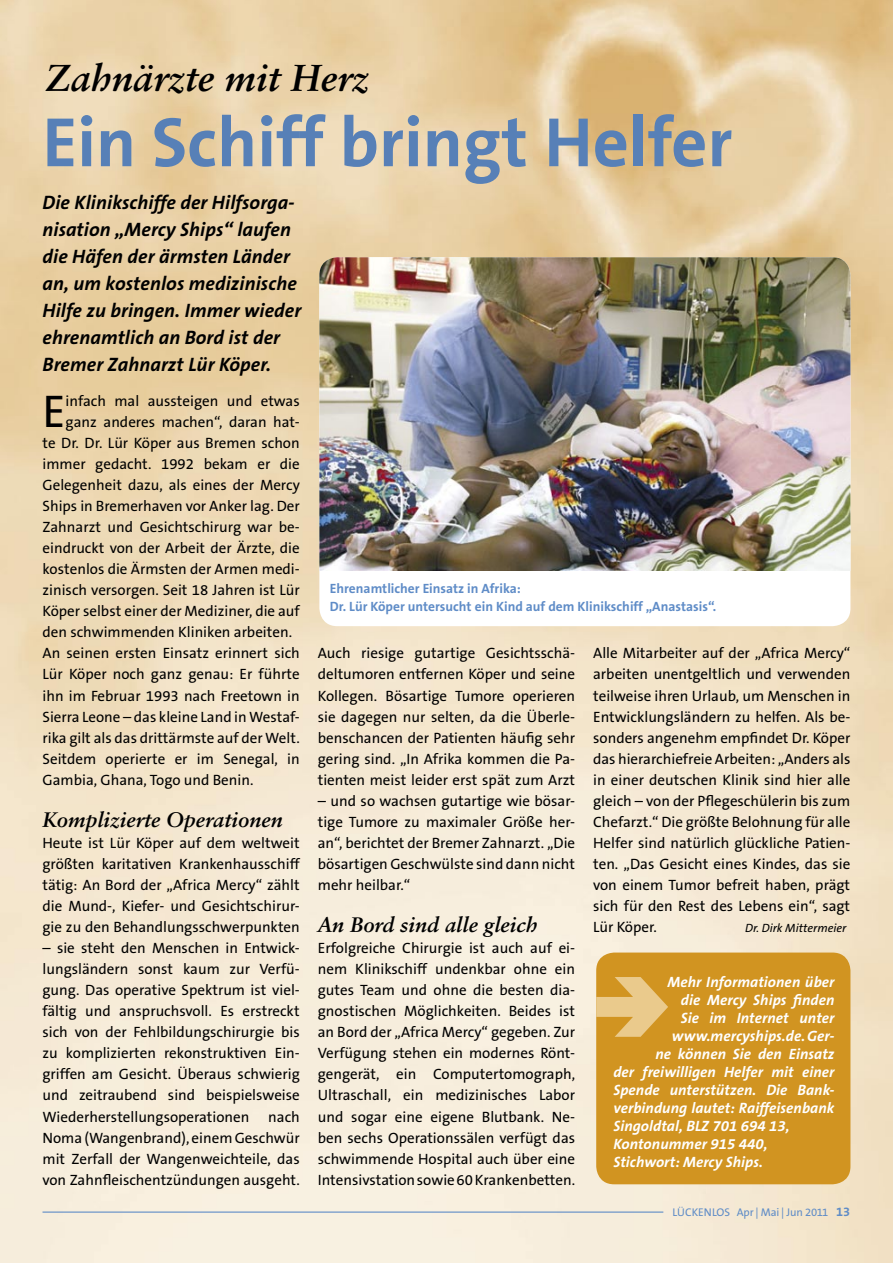
<style>
.page{position:relative;width:893px;height:1263px;background:#fff}
.page>*{position:absolute;margin:0;border:0;box-sizing:border-box;transform-origin:0 0}
.t1{font:700 70.5px "The Sans B7";color:#5780b7}
.Lückenlos_Lauftext{font:46.2px "The Sans B5 Plain";color:#000}
.t2{font:italic 700 37.5px "Sabon";color:#000}
.Kleine_Head_Lauftext_SABON{font:italic 700 21px "Sabon";color:#000}
.Lückenlos_IntroLauftext{font:italic 700 19.5px/27px "The Sans B7";letter-spacing:.005em;color:#000}
.Lückenlos_Lauftext-2{font:15px/21px "The Sans B5 Plain";color:#000;text-align:justify}
.KleienHead_OHNE_Grundlinien{font:italic 700 15px "The Sans B7";letter-spacing:.005em;color:#fff}
.Lückenlos_BU{font:700 13.5px "The Sans B7";color:#5f8cc7}
.Lückenlos_Lauftext-3{font:italic 12px "The Sans B5 Plain";color:#000}
.t3{font:11.25px "The Sans B5 Plain";letter-spacing:-.005em;color:#5f8cc7}
.s1{font-family:"The Sans B7";font-weight:700;font-size:12.75px}
</style>
<div class="page">
<div style="left:596px;top:952px;width:254px;height:232px;background:#d19421"></div>
<hr style="left:43px;top:1211px;width:620px;height:2px;background:#5f8cc7">
<svg style="left:596px;top:977px;width:72px;height:60px;background:#deb15c"></svg>
<img style="left:319px;top:257px;width:531px;height:313px">
<p class="t2" style="left:45px;top:55px;width:326px">Zahnärzte mit Herz</p>
<p class="t1" style="left:43px;top:105px;width:691px">Ein Schiff bringt Helfer</p>
<p class="Lückenlos_IntroLauftext" style="left:43px;top:189px;width:260px">Die Klinikschiffe der Hilfsorga&shy;nisation „Mercy Ships“ laufen die Häfen der ärmsten Länder an, um kostenlos medizinische<br>Hilfe zu bringen. Immer wieder ehrenamtlich an Bord ist der<br>Bremer Zahnarzt Lür Köper.</p>
<p class="Lückenlos_Lauftext" style="left:43px;top:386px;width:25px">E</p>
<p class="Lückenlos_Lauftext-2" style="left:66px;top:391px;width:236px">infach mal aussteigen und etwas</p>
<p class="Lückenlos_Lauftext-2" style="left:66px;top:412px;width:236px">ganz anderes machen“, daran hat-</p>
<p class="Lückenlos_Lauftext-2" style="left:43px;top:433px;width:259px">te Dr. Dr. Lür Köper aus Bremen schon</p>
<p class="Lückenlos_Lauftext-2" style="left:43px;top:454px;width:259px">immer gedacht. 1992 bekam er die</p>
<p class="Lückenlos_Lauftext-2" style="left:43px;top:475px;width:259px">Gelegenheit dazu, als eines der Mercy</p>
<p class="Lückenlos_Lauftext-2" style="left:43px;top:496px;width:259px">Ships in Bremerhaven vor Anker lag. Der</p>
<p class="Lückenlos_Lauftext-2" style="left:43px;top:517px;width:259px">Zahnarzt und Gesichtschirurg war be-</p>
<p class="Lückenlos_Lauftext-2" style="left:43px;top:538px;width:259px">eindruckt von der Arbeit der Ärzte, die</p>
<p class="Lückenlos_Lauftext-2" style="left:43px;top:559px;width:259px">kostenlos die Ärmsten der Armen medi-</p>
<p class="Lückenlos_Lauftext-2" style="left:43px;top:580px;width:259px">zinisch versorgen. Seit 18 Jahren ist Lür</p>
<p class="Lückenlos_Lauftext-2" style="left:43px;top:601px;width:259px">Köper selbst einer der Mediziner, die auf</p>
<p class="Lückenlos_Lauftext-2" style="left:43px;top:622px;width:251px">den schwimmenden Kliniken arbeiten.</p>
<p class="Lückenlos_Lauftext-2" style="left:43px;top:643px;width:259px">An seinen ersten Einsatz erinnert sich Lür Köper noch ganz genau: Er führte ihn im Februar 1993 nach Freetown in Sierra Leone – das kleine Land in Westaf&shy;rika gilt als das drittärmste auf der Welt.<br>Seitdem operierte er im Senegal, in Gambia, Ghana, Togo und Benin.</p>
<p class="Kleine_Head_Lauftext_SABON" style="left:43px;top:807px;width:242px">Komplizierte Operationen</p>
<p class="Lückenlos_Lauftext-2" style="left:43px;top:833px;width:259px">Heute ist Lür Köper auf dem weltweit größten karitativen Krankenhausschiff tätig: An Bord der „Africa Mercy“ zählt die Mund-, Kiefer- und Gesichtschirur&shy;gie zu den Behandlungsschwerpunkten</p>
<p class="Lückenlos_Lauftext-2" style="left:43px;top:938px;width:259px">– sie steht den Menschen in Entwick&shy;lungsländern sonst kaum zur Verfü&shy;gung. Das operative Spektrum ist viel&shy;fältig und anspruchsvoll. Es erstreckt sich von der Fehlbildungschirurgie bis zu komplizierten rekonstruktiven Ein&shy;griffen am Gesicht. Überaus schwierig und zeitraubend sind beispielsweise Wiederherstellungsoperationen</p>
<p class="Lückenlos_Lauftext-2" style="left:43px;top:1106px;width:259px;text-indent:226px">nach Noma (Wangenbrand), einem Geschwür mit Zerfall der Wangenweichteile, das von Zahnfleischentzündungen ausgeht.</p>
<p class="Lückenlos_BU" style="left:330px;top:581px;width:193px">Ehrenamtlicher Einsatz in Afrika:</p>
<p class="Lückenlos_BU" style="left:330px;top:599px;width:388px">Dr. Lür Köper untersucht ein Kind auf dem Klinikschiff „Anastasis“.</p>
<p class="Lückenlos_Lauftext-2" style="left:318px;top:643px;width:259px">Auch riesige gutartige Gesichtsschä&shy;deltumoren entfernen Köper und seine Kollegen. Bösartige Tumore operieren sie dagegen nur selten, da die Überle&shy;benschancen der Patienten häufig sehr gering sind. „In Afrika kommen die Pa&shy;tienten meist leider erst spät zum Arzt</p>
<p class="Lückenlos_Lauftext-2" style="left:318px;top:791px;width:259px">– und so wachsen gutartige wie bösar&shy;tige Tumore zu maximaler Größe her&shy;an“, berichtet der Bremer Zahnarzt. „Die bösartigen Geschwülste sind dann nicht mehr heilbar.“</p>
<p class="Kleine_Head_Lauftext_SABON" style="left:318px;top:912px;width:221px">An Bord sind alle gleich</p>
<p class="Lückenlos_Lauftext-2" style="left:318px;top:938px;width:259px">Erfolgreiche Chirurgie ist auch auf ei&shy;nem Klinikschiff undenkbar ohne ein gutes Team und ohne die besten dia&shy;gnostischen Möglichkeiten. Beides ist an Bord der „Africa Mercy“ gegeben. Zur Verfügung stehen ein modernes Rönt&shy;gengerät, ein Computertomograph, Ultraschall, ein medizinisches Labor und sogar eine eigene Blutbank. Ne&shy;ben sechs Operationssälen verfügt das schwimmende Hospital auch über eine Intensivstation sowie 60 Krankenbetten.</p>
<p class="Lückenlos_Lauftext-2" style="left:593px;top:643px;width:259px">Alle Mitarbeiter auf der „Africa Mercy“ arbeiten unentgeltlich und verwenden teilweise ihren Urlaub, um Menschen in Entwicklungsländern zu helfen. Als be&shy;sonders angenehm empfindet Dr. Köper das hierarchiefreie Arbeiten: „Anders als in einer deutschen Klinik sind hier alle gleich – von der Pflegeschülerin bis zum Chefarzt.“ Die größte Belohnung für alle Helfer sind natürlich glückliche Patien&shy;ten. „Das Gesicht eines Kindes, das sie von einem Tumor befreit haben, prägt sich für den Rest des Lebens ein“, sagt Lür Köper.</p>
<p class="Lückenlos_Lauftext-3" style="left:745px;top:921px;width:103px">Dr. Dirk Mittermeier</p>
<p class="KleienHead_OHNE_Grundlinien" style="left:667px;top:974px;width:169px">Mehr Informationen über</p>
<p class="KleienHead_OHNE_Grundlinien" style="left:681px;top:992px;width:155px">die Mercy Ships finden</p>
<p class="KleienHead_OHNE_Grundlinien" style="left:681px;top:1010px;width:155px">Sie im Internet unter</p>
<p class="KleienHead_OHNE_Grundlinien" style="left:672px;top:1028px;width:164px">www.mercyships.de. Ger-</p>
<p class="KleienHead_OHNE_Grundlinien" style="left:655px;top:1046px;width:181px">ne können Sie den Einsatz</p>
<p class="KleienHead_OHNE_Grundlinien" style="left:613px;top:1064px;width:223px">der freiwilligen Helfer mit einer</p>
<p class="KleienHead_OHNE_Grundlinien" style="left:613px;top:1082px;width:223px">Spende unterstützen. Die Bank-</p>
<p class="KleienHead_OHNE_Grundlinien" style="left:613px;top:1100px;width:223px">verbindung lautet: Raiffeisenbank</p>
<p class="KleienHead_OHNE_Grundlinien" style="left:613px;top:1118px;width:178px">Singoldtal, BLZ 701 694 13,</p>
<p class="KleienHead_OHNE_Grundlinien" style="left:613px;top:1136px;width:156px">Kontonummer 915 440,</p>
<p class="KleienHead_OHNE_Grundlinien" style="left:613px;top:1154px;width:151px">Stichwort: Mercy Ships.</p>
<p class="t3" style="left:673px;top:1206px;width:179px">LÜCKENLOS Apr | Mai | Jun 2011 <span class="s1">13</span></p>
</div>
